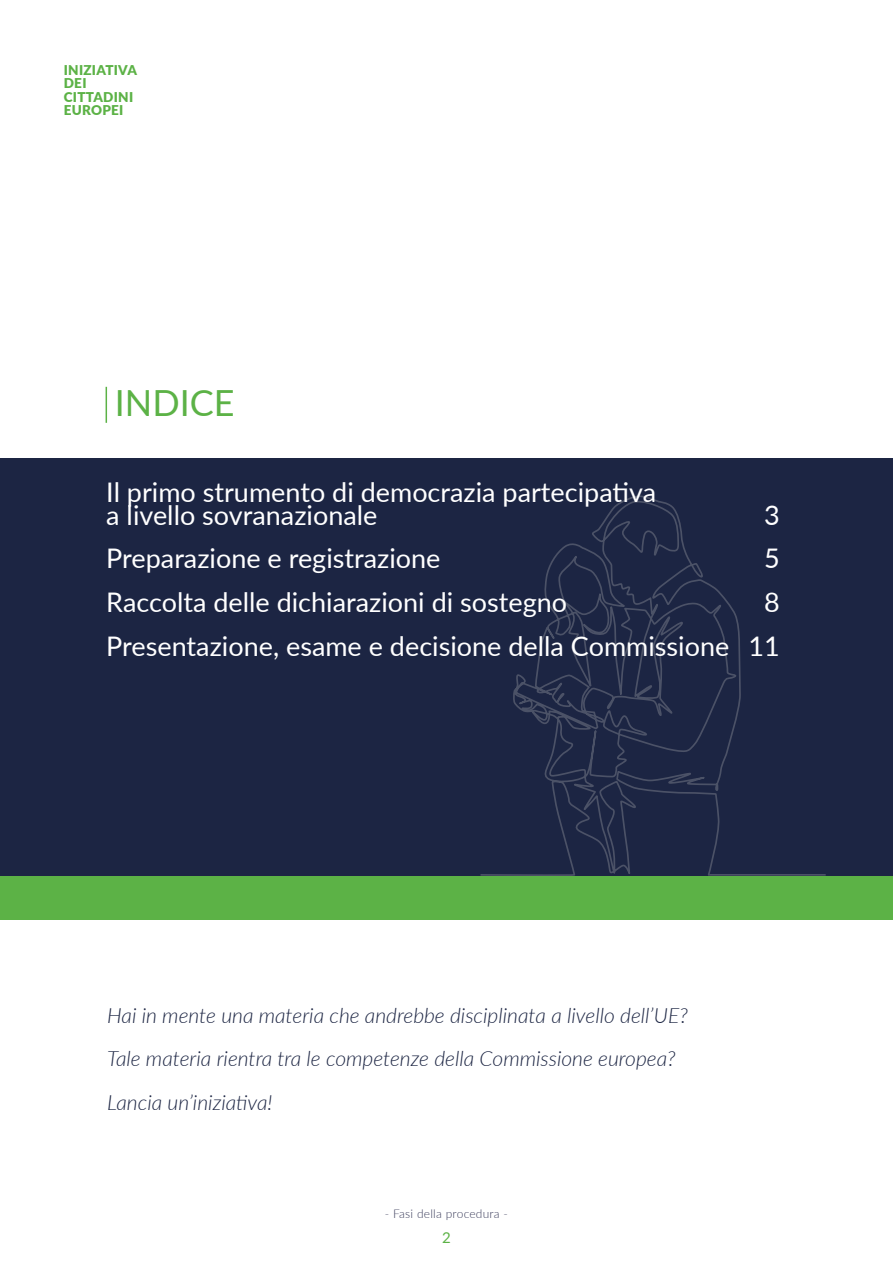
<style>
.page{position:relative;width:893px;height:1263px;background:#fff}
.page>*{position:absolute;margin:0;border:0;box-sizing:border-box;transform-origin:0 0}
.t1{font:36px "Lato";color:#5cb246}
.t2{font:27px/22.5px "Lato";color:#fff}
.t3{font:italic 300 21px/43.5px "Lato";color:#1c2543}
.t4{font:15px "Lato";color:#5cb246}
.t5{font:900 13.5px/13.5px "Lato";letter-spacing:.02em;color:#5cb246}
.t6{font:300 12px "Lato";letter-spacing:.02em;color:#3c3e5c}
</style>
<div class="page">
<div style="left:0;top:459px;width:893px;height:417px;background:#1c2543"></div>
<svg style="left:480px;top:495px;width:346px;height:381px"></svg>
<div style="left:0;top:876px;width:893px;height:43px;background:#5cb246"></div>
<hr style="left:106px;top:387px;width:1px;height:36px;background:#5cb246">
<p class="t5" style="left:64px;top:62px;width:75px">INIZIATIVA<br>DEI<br>CITTADINI<br>EUROPEI</p>
<h1 class="t1" style="left:115px;top:377px;width:121px">INDICE</h1>
<p class="t2" style="left:106px;top:480px;width:551px">Il primo strumento di democrazia partecipativa a livello sovranazionale</p>
<p class="t2" style="left:764px;top:502px;width:17px">3</p>
<p class="t2" style="left:106px;top:546px;width:336px">Preparazione e registrazione</p>
<p class="t2" style="left:764px;top:546px;width:17px">5</p>
<p class="t2" style="left:106px;top:590px;width:462px">Raccolta delle dichiarazioni di sostegno</p>
<p class="t2" style="left:106px;top:579px;width:675px;line-height:43.8px;text-align:right">8<br>Presentazione, esame e decisione della Commissione 11</p>
<p class="t3" style="left:107px;top:992px;width:582px">Hai in mente una materia che andrebbe disciplinata a livello dell’UE?<br>Tale materia rientra tra le competenze della Commissione europea?<br>Lancia un’iniziativa!</p>
<p class="t6" style="left:385px;top:1206px;width:124px">- Fasi della procedura -</p>
<p class="t4" style="left:442px;top:1227px;width:10px">2</p>
</div>
